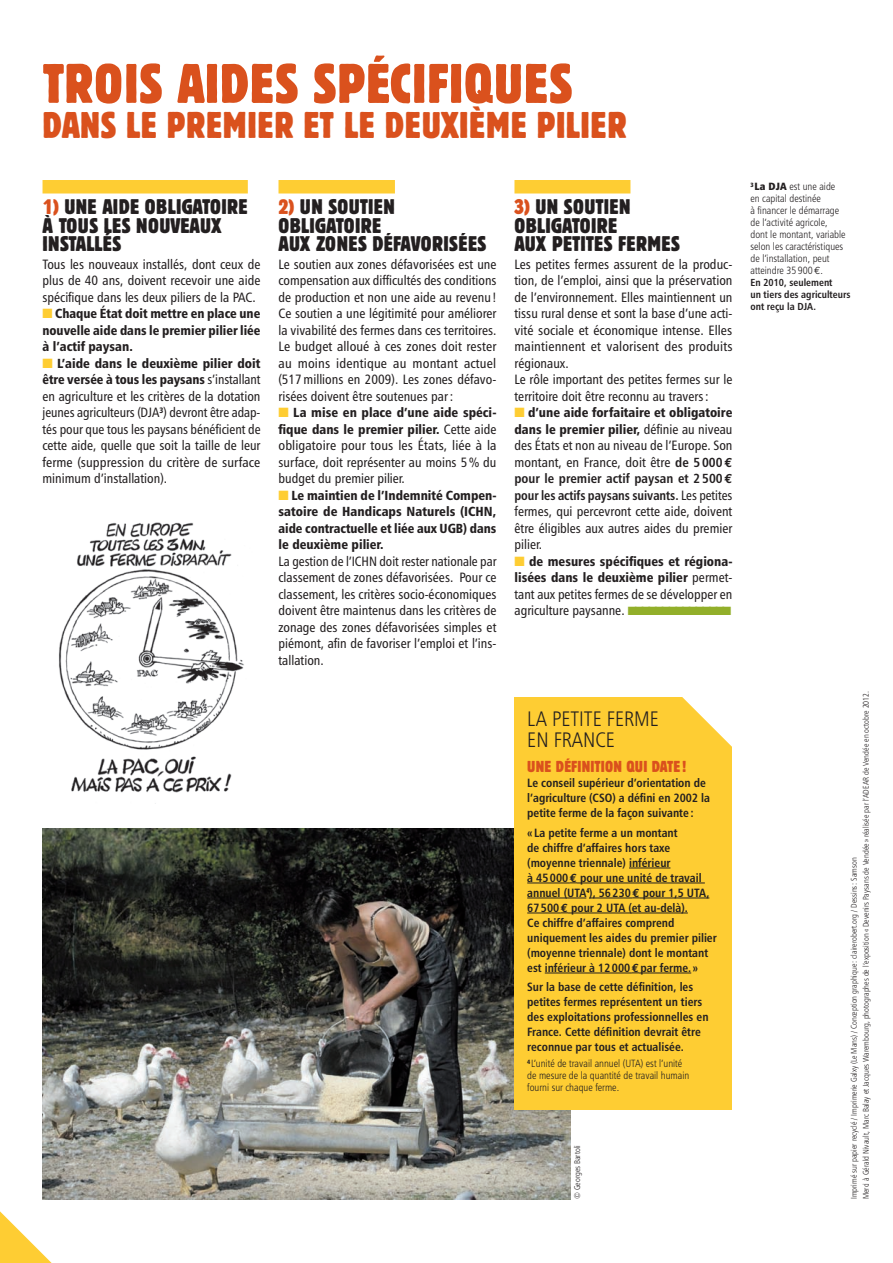
<style>
.page{position:relative;width:893px;height:1263px;background:#fff}
.page>*{position:absolute;margin:0;border:0;box-sizing:border-box;transform-origin:0 0}
.t1{font:condensed 55.2px "Block BE";letter-spacing:.02em;color:#da511d}
.t2{font:condensed 36.9px "Block BE";letter-spacing:.02em;color:#da511d}
.t3{font:condensed 21px/18.8px "Block BE";letter-spacing:.02em;color:#231f20}
.t4{font:21px/21px "Humanist 777 BT Light Condensed B";color:#231f20}
.t5{font:condensed 15.75px "Block BE";letter-spacing:.02em;color:#da511d}
.t6{font:13.5px/16.5px "Humanist 777 BT Roman Condensed B";color:#231f20;text-align:justify}
.t7{font:13.2px/16.5px "Humanist 777 BT Black Condensed B";color:#231f20}
.t8{font:13.2px/16.5px "Humanist 777 BT Bold Condensed B";letter-spacing:-.005em;color:#231f20}
.t9{font:12px/15px "Humanist 777 BT Bold Condensed B";color:#231f20}
.t10{font:10.5px/12px "Humanist 777 BT Light Condensed B";color:#231f20}
.t11{font:10.2px/12px "Humanist 777 BT Bold Condensed B";color:#231f20}
.t12{font:8.25px/12px "Humanist 777 BT Light Condensed B";color:#231f20}
.s1{color:#da511d}
.s2{color:#fecd33}
.s3{font-family:"Humanist 777 BT Roman Condensed B";font-size:13.5px}
.s4{font-family:"Humanist 777 BT Bold Condensed B";font-size:13.2px}
.s5{font-family:"Euro Mono";font-weight:700;font-size:13.2px}
.s6{font-family:"Euro Mono";font-weight:700}
.s7{color:#92af2a}
.s8{font-family:"Humanist 777 BT Extra Black Cond B"}
.s9{font-family:"Euro Mono"}
</style>
<div class="page">
<svg style="left:0;top:1211px;width:52px;height:52px"></svg>
<div style="left:43px;top:180px;width:205px;height:13px;background:#fecd33"></div>
<div style="left:278px;top:180px;width:117px;height:13px;background:#fecd33"></div>
<div style="left:514px;top:180px;width:116px;height:13px;background:#fecd33"></div>
<img style="left:59px;top:522px;width:185px;height:271px">
<img style="left:43px;top:828px;width:528px;height:371px">
<div style="left:514px;top:698px;width:218px;height:412px;background:#fecd33"></div>
<hr style="left:629px;top:867px;width:41px;height:1px;background:#231f20">
<hr style="left:527px;top:882px;width:43px;height:1px;background:#231f20">
<hr style="left:577px;top:882px;width:128px;height:1px;background:#231f20">
<hr style="left:527px;top:897px;width:59px;height:1px;background:#231f20">
<hr style="left:589px;top:897px;width:43px;height:1px;background:#231f20">
<hr style="left:640px;top:897px;width:69px;height:1px;background:#231f20">
<hr style="left:527px;top:912px;width:34px;height:1px;background:#231f20">
<hr style="left:568px;top:912px;width:120px;height:1px;background:#231f20">
<hr style="left:545px;top:972px;width:87px;height:1px;background:#231f20">
<hr style="left:639px;top:972px;width:52px;height:1px;background:#231f20">
<svg style="left:682px;top:697px;width:50px;height:50px"></svg>
<h1 class="t1" style="left:43px;top:52px;width:531px">TROIS AIDES SPÉCIFIQUES</h1>
<h2 class="t2" style="left:43px;top:104px;width:586px">DANS LE PREMIER ET LE DEUXIÈME PILIER</h2>
<h3 class="t3" style="left:43px;top:196px;width:207px"><span class="s1">1)</span> UNE AIDE OBLIGATOIRE<br>À TOUS LES NOUVEAUX<br>INSTALLÉS</h3>
<p class="t6" style="left:43px;top:255px;width:219px">Tous les nouveaux installés, dont ceux de plus de 40 ans, doivent recevoir une aide spécifique dans les deux piliers de la PAC.</p>
<p class="t7" style="left:43px;top:305px;width:220px;text-align:justify"><span class="s2">■</span> Chaque État doit mettre en place une nouvelle aide dans le premier pilier liée à l’actif paysan.</p>
<p class="t7" style="left:43px;top:354px;width:220px"><span class="s2">■</span> L’aide dans le deuxième pilier doit être versée à tous les paysans <span class="s3">s’installant</span></p>
<p class="t6" style="left:43px;top:387px;width:220px">en agriculture et les critères de la dotation jeunes agriculteurs (DJA<sup>3</sup>) devront être adap&shy;tés pour que tous les paysans bénéficient de cette aide, quelle que soit la taille de leur ferme (suppression du critère de surface minimum d’installation).</p>
<h3 class="t3" style="left:278px;top:196px;width:209px"><span class="s1">2)</span> UN SOUTIEN<br>OBLIGATOIRE<br>AUX ZONES DÉFAVORISÉES</h3>
<p class="t6" style="left:278px;top:255px;width:220px">Le soutien aux zones défavorisées est une compensation aux difficultés des conditions de production et non une aide au revenu !<br>Ce soutien a une légitimité pour améliorer la vivabilité des fermes dans ces territoires.<br>Le budget alloué à ces zones doit rester au moins identique au montant actuel (517millions en 2009). Les zones défavo&shy;risées doivent être soutenues par:</p>
<p class="t7" style="left:278px;top:404px;width:219px"><span class="s2">■</span> La mise en place d’une aide spéci&shy;fique dans le premier pilier. <span class="s3">Cette aide</span></p>
<p class="t6" style="left:278px;top:437px;width:220px">obligatoire pour tous les États, liée à la surface, doit représenter au moins 5% du budget du premier pilier.</p>
<p class="t7" style="left:278px;top:486px;width:220px;text-align:justify"><span class="s2">■</span> Le maintien de l’Indemnité Compen&shy;satoire de Handicaps Naturels (ICHN, aide contractuelle et liée aux UGB) dans le deuxième pilier.</p>
<p class="t6" style="left:278px;top:552px;width:219px">La gestion de l’ICHN doit rester nationale par classement de zones défavorisées. Pour ce classement, les critères socio-économiques doivent être maintenus dans les critères de zonage des zones défavorisées simples et piémont, afin de favoriser l’emploi et l’ins&shy;tallation.</p>
<h3 class="t3" style="left:514px;top:196px;width:167px"><span class="s1">3)</span> UN SOUTIEN<br>OBLIGATOIRE<br>AUX PETITES FERMES</h3>
<p class="t6" style="left:514px;top:255px;width:220px;text-align:left">Les petites fermes assurent de la produc&shy;tion, de l’emploi, ainsi que la préservation de l’environnement. Elles maintiennent un tissu rural dense et sont la base d’une acti&shy;vité sociale et économique intense. Elles maintiennent et valorisent des produits régionaux.<br>Le rôle important des petites fermes sur le territoire doit être reconnu au travers:</p>
<p class="t7" style="left:514px;top:404px;width:219px"><span class="s2">■</span> d’une aide forfaitaire et obligatoire dans le premier pilier, <span class="s3">définie au niveau</span></p>
<p class="t6" style="left:514px;top:437px;width:219px">des États et non au niveau de l’Europe. Son montant, en France, doit être <span class="s4">de 5 000</span><span class="s5">E</span></p>
<p class="t8" style="left:514px;top:470px;width:219px">pour le premier actif paysan et 2 500<span class="s6">E </span>pour les actifs paysans suivants. <span class="s3">Les petites</span></p>
<p class="t6" style="left:514px;top:503px;width:219px">fermes, qui percevront cette aide, doivent être éligibles aux autres aides du premier pilier.</p>
<p class="t7" style="left:514px;top:552px;width:219px"><span class="s2">■</span> de mesures spécifiques et régiona&shy;lisées dans le deuxième pilier <span class="s3">permet-</span></p>
<p class="t6" style="left:514px;top:585px;width:219px">tant aux petites fermes de se développer en agriculture paysanne. <span class="s7">■■■■■■■■■■■■■■■</span></p>
<h3 class="t4" style="left:527px;top:708px;width:133px">la petite ferme en france</h3>
<p class="t5" style="left:527px;top:758px;width:161px">UNE DÉFINITION QUI DATE!</p>
<p class="t9" style="left:527px;top:775px;width:184px">Le conseil supérieur d’orientation de l’agriculture (CSO) a défini en 2002 la petite ferme de la façon suivante :</p>
<p class="t9" style="left:527px;top:825px;width:191px">« La petite ferme a un montant<br>de chiffre d’affaires hors taxe (moyenne triennale) inférieur<br>à 45000<span class="s6">E</span> pour une unité de travail annuel (UTA<sup>4</sup>), 56230<span class="s6">E</span> pour 1,5 UTA, 67500<span class="s6">E</span> pour 2 UTA (et au-delà).<br>Ce chiffre d’affaires comprend uniquement les aides du premier pilier (moyenne triennale) dont le montant est inférieur à 12000<span class="s6">E</span>par ferme. »</p>
<p class="t9" style="left:527px;top:979px;width:183px">Sur la base de cette définition, les petites fermes représentent un tiers des exploitations professionnelles en France. Cette définition devrait être reconnue par tous et actualisée.</p>
<p class="t10" style="left:527px;top:1057px;width:164px"><sup>4</sup>L’unité de travail annuel (UTA) est l’unité de mesure de la quantité de travail humain fourni sur chaque ferme.</p>
<p class="t12" style="left:571px;top:1199px;width:55px;rotate:-90deg">© Georges Bartoli</p>
<p class="t10" style="left:750px;top:180px;width:97px"><sup>3</sup><span class="s8">La DJA</span> est une aide en capital destinée<br>à financer le démarrage de l’activité agricole, dont le montant, variable selon les caractéristiques de l’installation, peut atteindre 35 900<span class="s9">e</span>.</p>
<p class="t11" style="left:750px;top:276px;width:101px">En 2010, seulement<br>un tiers des agriculteurs ont reçu la DJA.</p>
<p class="t12" style="left:848px;top:1199px;width:510px;rotate:-90deg">I mprimé sur papier recyclé / I mprimerie Galxy (Le Mans) / Conception graphique : clairerobert.org / Dessins: Samson<br>Merci à Gérald N ivault, Marc Balay et Jacques Warembourg, photographes de l’exposition «Devenirs Paysans de Vendée » réalisée par l’ADEAR de Vendée en octobre 2012.</p>
</div>
